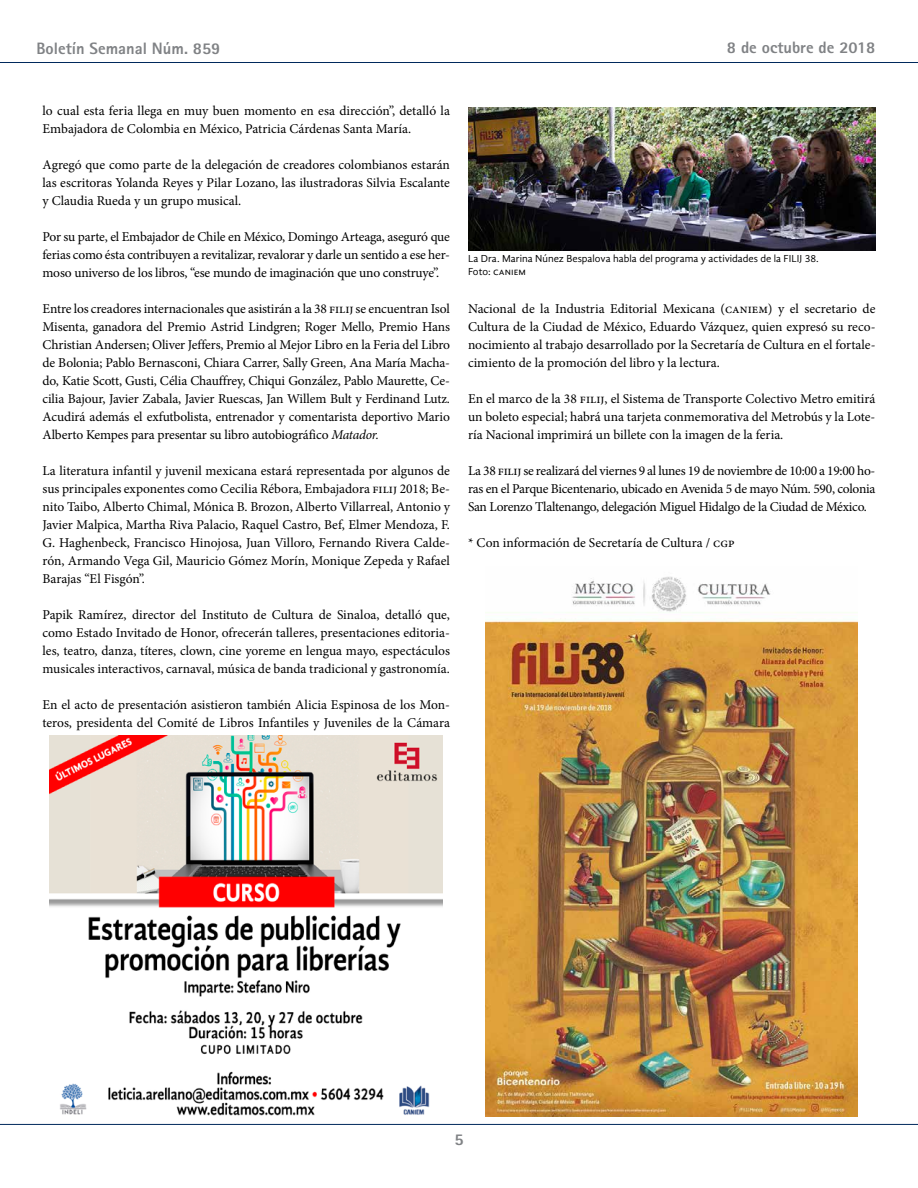
<style>
.page{position:relative;width:918px;height:1188px;background:#fff}
.page>*{position:absolute;margin:0;border:0;box-sizing:border-box;transform-origin:0 0}
.t1{font:800 16.5px "Rotis Sans Serif";color:#808285}
.t2{font:13.5px/18px "Minion Pro";letter-spacing:-.01em;color:#000;text-align:justify}
.t3{font:10.5px/13.5px "Gandhi Sans";color:#000}
.s1{font-style:italic}
</style>
<div class="page">
<hr style="left:0;top:62px;width:918px;height:1px;background:#00295c">
<hr style="left:0;top:1124px;width:918px;height:1px;background:#00295c">
<img style="left:468px;top:107px;width:407px;height:143px">
<img style="left:486px;top:576px;width:372px;height:540px">
<img style="left:50px;top:735px;width:393px;height:381px">
<p class="t1" style="left:36px;top:38px;width:185px">Boletín Semanal Núm. 859</p>
<p class="t1" style="left:727px;top:37px;width:150px">8 de octubre de 2018</p>
<p class="t2" style="left:43px;top:102px;width:409px">lo cual esta feria llega en muy buen momento en esa dirección”, detalló la<br>Embajadora de Colombia en México, Patricia Cárdenas Santa María.</p>
<p class="t2" style="left:43px;top:156px;width:409px">Agregó que como parte de la delegación de creadores colombianos estarán las escritoras Yolanda Reyes y Pilar Lozano, las ilustradoras Silvia Escalante y Claudia Rueda y un grupo musical.</p>
<p class="t2" style="left:43px;top:228px;width:409px">Por su parte, el Embajador de Chile en México, Domingo Arteaga, aseguró que ferias como ésta contribuyen a revitalizar, revalorar y darle un sentido a ese her&shy;moso universo de los libros, “ese mundo de imaginación que uno construye”.</p>
<p class="t2" style="left:43px;top:300px;width:409px">Entre los creadores internacionales que asistirán a la 38 filij se encuentran Isol Misenta, ganadora del Premio Astrid Lindgren; Roger Mello, Premio Hans Christian Andersen; Oliver Jeffers, Premio al Mejor Libro en la Feria del Libro de Bolonia; Pablo Bernasconi, Chiara Carrer, Sally Green, Ana María Macha&shy;do, Katie Scott, Gusti, Célia Chauffrey, Chiqui González, Pablo Maurette, Ce&shy;cilia Bajour, Javier Zabala, Javier Ruescas, Jan Willem Bult y Ferdinand Lutz.<br>Acudirá además el exfutbolista, entrenador y comentarista deportivo Mario Alberto Kempes para presentar su libro autobiográfico <span class="s1">Matador.</span></p>
<p class="t2" style="left:43px;top:462px;width:409px">La literatura infantil y juvenil mexicana estará representada por algunos de sus principales exponentes como Cecilia Rébora, Embajadora filij 2018; Be&shy;nito Taibo, Alberto Chimal, Mónica B. Brozon, Alberto Villarreal, Antonio y Javier Malpica, Martha Riva Palacio, Raquel Castro, Bef, Elmer Mendoza, F.<br>G. Haghenbeck, Francisco Hinojosa, Juan Villoro, Fernando Rivera Calde&shy;rón, Armando Vega Gil, Mauricio Gómez Morín, Monique Zepeda y Rafael Barajas “El Fisgón”.</p>
<p class="t2" style="left:43px;top:606px;width:409px">Papik Ramírez, director del Instituto de Cultura de Sinaloa, detalló que, como Estado Invitado de Honor, ofrecerán talleres, presentaciones editoria&shy;les, teatro, danza, títeres, clown, cine yoreme en lengua mayo, espectáculos musicales interactivos, carnaval, música de banda tradicional y gastronomía.</p>
<p class="t2" style="left:43px;top:696px;width:409px">En el acto de presentación asistieron también Alicia Espinosa de los Mon&shy;teros, presidenta del Comité de Libros Infantiles y Juveniles de la Cámara</p>
<p class="t3" style="left:468px;top:251px;width:352px">La Dra. Marina Núnez Bespalova habla del programa y actividades de la FILIJ 38.<br>Foto: caniem</p>
<p class="t2" style="left:468px;top:300px;width:409px">Nacional de la Industria Editorial Mexicana (caniem) y el secretario de Cultura de la Ciudad de México, Eduardo Vázquez, quien expresó su reco&shy;nocimiento al trabajo desarrollado por la Secretaría de Cultura en el fortale&shy;cimiento de la promoción del libro y la lectura.</p>
<p class="t2" style="left:468px;top:390px;width:409px">En el marco de la 38 filij, el Sistema de Transporte Colectivo Metro emitirá un boleto especial; habrá una tarjeta conmemorativa del Metrobús y la Lote&shy;ría Nacional imprimirá un billete con la imagen de la feria.</p>
<p class="t2" style="left:468px;top:462px;width:409px">La 38 filij se realizará del viernes 9 al lunes 19 de noviembre de 10:00 a 19:00 ho&shy;ras en el Parque Bicentenario, ubicado en Avenida 5 de mayo Núm. 590, colonia San Lorenzo Tlaltenango, delegación Miguel Hidalgo de la Ciudad de México.</p>
<p class="t2" style="left:468px;top:534px;width:268px">* Con información de Secretaría de Cultura / cgp</p>
<p class="t1" style="left:455px;top:1129px;width:11px">5</p>
</div>
